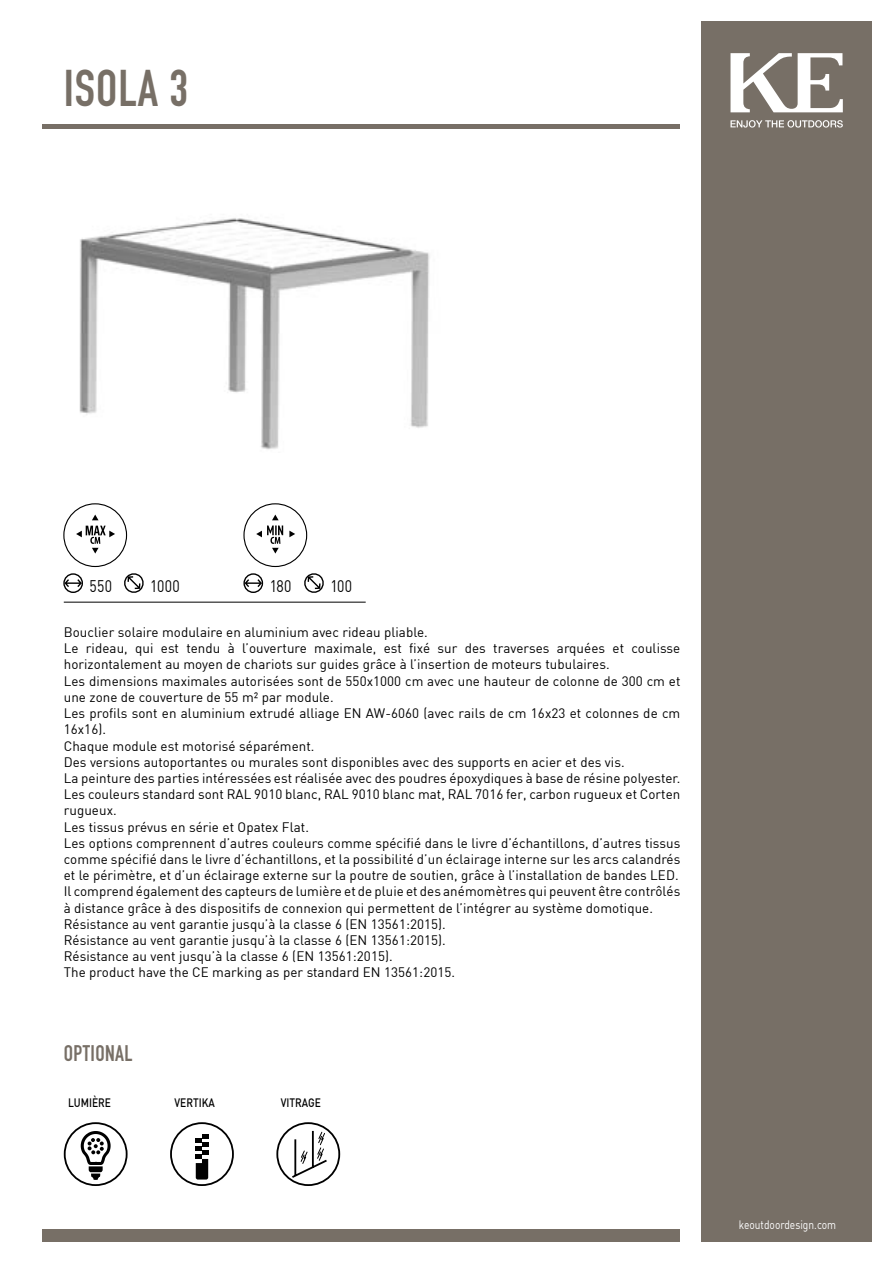
<style>
.page{position:relative;width:893px;height:1263px;background:#fff}
.page>*{position:absolute;margin:0;border:0;box-sizing:border-box;transform-origin:0 0}
.t1{font:50.85px "DIN Engschrift Std";letter-spacing:.02em;color:#776f66}
.t2{font:22.2px "DIN Engschrift Std";letter-spacing:.02em;color:#776f66}
.t3{font:16.5px "DIN";letter-spacing:.02em;color:#000;scale:.85 1}
.t4{font:13.5px/16.2px "DIN";letter-spacing:.005em;color:#000}
.t5{font:500 12px "DIN";color:#000;scale:.85 1}
.t6{font:12px "DIN";color:#fff;scale:.85 1}
</style>
<div class="page">
<div style="left:43px;top:1229px;width:637px;height:13px;background:#776f66"></div>
<div style="left:702px;top:21px;width:170px;height:1221px;background:#776f66"></div>
<svg style="left:730px;top:53px;width:113px;height:59px"></svg>
<svg style="left:730px;top:120px;width:113px;height:8px"></svg>
<img style="left:79px;top:218px;width:351px;height:232px">
<hr style="left:43px;top:125px;width:637px;height:4px;background:#776f66">
<hr style="left:64px;top:602px;width:302px;height:1px;background:#000">
<svg style="left:64px;top:574px;width:18px;height:18px"></svg>
<div style="left:63px;top:573px;width:20px;height:20px;border:1px solid #000;border-radius:50%"></div>
<svg style="left:64px;top:579px;width:18px;height:8px"></svg>
<svg style="left:244px;top:574px;width:18px;height:18px"></svg>
<div style="left:243px;top:573px;width:20px;height:20px;border:1px solid #000;border-radius:50%"></div>
<svg style="left:245px;top:579px;width:17px;height:8px"></svg>
<svg style="left:92px;top:515px;width:7px;height:5px"></svg>
<svg style="left:76px;top:526px;width:39px;height:27px"></svg>
<div style="left:63px;top:503px;width:64px;height:64px;border:1px solid #000;border-radius:50%"></div>
<svg style="left:289px;top:531px;width:6px;height:6px"></svg>
<div style="left:243px;top:503px;width:64px;height:64px;border:1px solid #000;border-radius:50%"></div>
<svg style="left:124px;top:573px;width:20px;height:20px"></svg>
<svg style="left:304px;top:573px;width:20px;height:20px"></svg>
<svg style="left:256px;top:515px;width:27px;height:38px"></svg>
<div style="left:64px;top:1122px;width:64px;height:64px;border:2px solid #000;border-radius:50%"></div>
<svg style="left:81px;top:1131px;width:30px;height:49px"></svg>
<div style="left:170px;top:1122px;width:64px;height:64px;border:2px solid #000;border-radius:50%"></div>
<svg style="left:196px;top:1134px;width:12px;height:45px"></svg>
<svg style="left:277px;top:1123px;width:62px;height:62px"></svg>
<div style="left:276px;top:1122px;width:64px;height:64px;border:2px solid #000;border-radius:50%"></div>
<svg style="left:290px;top:1129px;width:39px;height:50px"></svg>
<h1 class="t1" style="left:64px;top:58px;width:126px">ISOLA 3</h1>
<p class="t3" style="left:90px;top:576px;width:28px">550</p>
<p class="t3" style="left:150px;top:576px;width:36px">1000</p>
<p class="t3" style="left:270px;top:576px;width:27px">180</p>
<p class="t3" style="left:330px;top:576px;width:27px">100</p>
<p class="t4" style="left:64px;top:624px;width:618px">Bouclier solaire modulaire en aluminium avec rideau pliable.<br>Le rideau, qui est tendu à l’ouverture maximale, est fixé sur des traverses arquées et coulisse horizontalement au moyen de chariots sur guides grâce à l’insertion de moteurs tubulaires.<br>Les dimensions maximales autorisées sont de 550x1000 cm avec une hauteur de colonne de 300 cm et une zone de couverture de 55 m² par module.<br>Les profils sont en aluminium extrudé alliage EN AW-6060 (avec rails de cm 16x23 et colonnes de cm 16x16).<br>Chaque module est motorisé séparément.<br>Des versions autoportantes ou murales sont disponibles avec des supports en acier et des vis.<br>La peinture des parties intéressées est réalisée avec des poudres époxydiques à base de résine polyester.<br>Les couleurs standard sont RAL 9010 blanc, RAL 9010 blanc mat, RAL 7016 fer, carbon rugueux et Corten rugueux.<br>Les tissus prévus en série et Opatex Flat.<br>Les options comprennent d’autres couleurs comme spécifié dans le livre d’échantillons, d’autres tissus comme spécifié dans le livre d’échantillons, et la possibilité d’un éclairage interne sur les arcs calandrés et le périmètre, et d’un éclairage externe sur la poutre de soutien, grâce à l’installation de bandes LED.<br>Il comprend également des capteurs de lumière et de pluie et des anémomètres qui peuvent être contrôlés à distance grâce à des dispositifs de connexion qui permettent de l’intégrer au système domotique.<br>Résistance au vent garantie jusqu’à la classe 6 (EN 13561:2015).<br>Résistance au vent garantie jusqu’à la classe 6 (EN 13561:2015).<br>Résistance au vent jusqu’à la classe 6 (EN 13561:2015).<br>The product have the CE marking as per standard EN 13561:2015.</p>
<h2 class="t2" style="left:64px;top:1040px;width:70px">OPTIONAL</h2>
<p class="t5" style="left:68px;top:1095px;width:52px">LUMIÈRE</p>
<p class="t5" style="left:175px;top:1095px;width:49px">VERTIKA</p>
<p class="t5" style="left:281px;top:1095px;width:49px">VITRAGE</p>
<p class="t6" style="left:739px;top:1217px;width:116px">keoutdoordesign.com</p>
</div>
